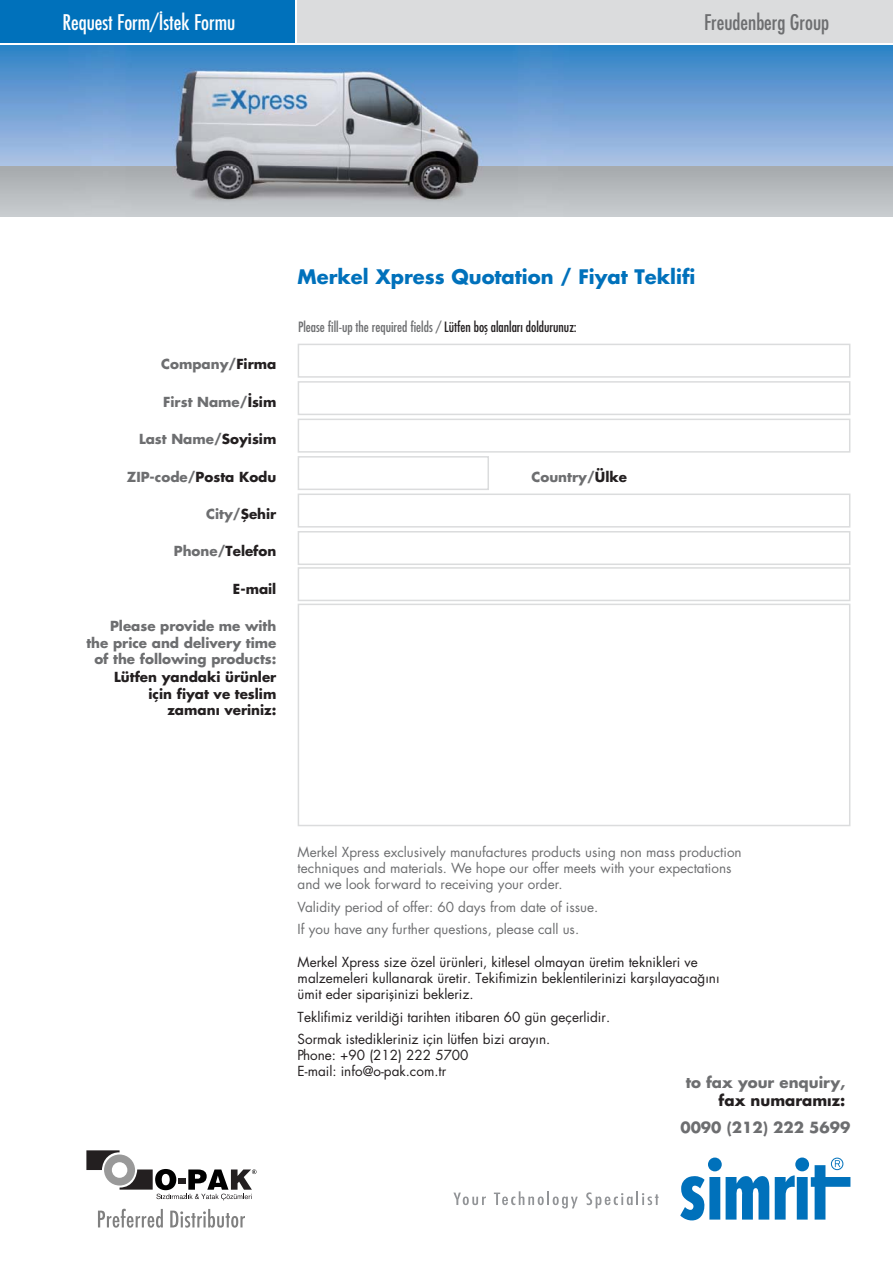
<style>
.page{position:relative;width:893px;height:1263px;background:#fff}
.page>*{position:absolute;margin:0;border:0;box-sizing:border-box;transform-origin:0 0}
.t1{font:21px "Futura Condens";color:#fff}
.t2{font:21px "Futura Condens";color:#6d6e70}
.t3{font:700 19.5px "Futura";color:#0071bb}
.t4{font:700 15px "Futura";color:#6d6e70}
.t5{font:700 15px "Futura";color:#231f20}
.t6{font:13.8px "Futura Condens";color:#6d6e70}
.t7{font:13.5px/16.2px "Futura";color:#231f20}
.t8{font:13.5px/16.2px "Futura";color:#6d6e70}
.t9{font:700 13.5px/16.2px "Futura";color:#6d6e70;text-align:center}
.t10{font:700 13.5px/16.2px "Futura";color:#231f20;text-align:right}
.s1{color:#231f20}
.s2{color:#6d6e70}
.s3{font-family:"Futura Tr"}
</style>
<div class="page">
<div style="left:0;top:0;width:294px;height:43px;background:#0071bb"></div>
<div style="left:298px;top:0;width:595px;height:43px;background:#dbdcdd"></div>
<svg style="left:453px;top:1192px;width:33px;height:13px"></svg>
<svg style="left:494px;top:1191px;width:84px;height:17px"></svg>
<svg style="left:586px;top:1191px;width:73px;height:17px"></svg>
<div style="left:795px;top:1157px;width:14px;height:14px;background:#0071bb;border-radius:50%"></div>
<div style="left:708px;top:1157px;width:14px;height:14px;background:#0071bb;border-radius:50%"></div>
<svg style="left:811px;top:1160px;width:39px;height:59px"></svg>
<svg style="left:775px;top:1175px;width:20px;height:44px"></svg>
<svg style="left:680px;top:1176px;width:25px;height:45px"></svg>
<svg style="left:726px;top:1176px;width:43px;height:43px"></svg>
<div style="left:709px;top:1177px;width:11px;height:42px;background:#0071bb"></div>
<div style="left:797px;top:1177px;width:11px;height:42px;background:#0071bb"></div>
<div style="left:831px;top:1158px;width:12px;height:12px;border:1px solid #0071bb;border-radius:50%"></div>
<img style="left:0;top:46px;width:893px;height:170px">
<div style="left:298px;top:604px;width:552px;height:222px;border:2px solid #dbdcdd"></div>
<div style="left:298px;top:344px;width:552px;height:34px;border:2px solid #dbdcdd"></div>
<div style="left:298px;top:381px;width:552px;height:34px;border:2px solid #dbdcdd"></div>
<div style="left:298px;top:419px;width:552px;height:34px;border:2px solid #dbdcdd"></div>
<div style="left:298px;top:493px;width:552px;height:35px;border:2px solid #dbdcdd"></div>
<div style="left:298px;top:456px;width:191px;height:34px;border:2px solid #dbdcdd"></div>
<div style="left:298px;top:531px;width:552px;height:34px;border:2px solid #dbdcdd"></div>
<div style="left:298px;top:567px;width:552px;height:34px;border:2px solid #dbdcdd"></div>
<svg style="left:86px;top:1150px;width:170px;height:50px"></svg>
<svg style="left:98px;top:1209px;width:65px;height:18px"></svg>
<svg style="left:170px;top:1209px;width:75px;height:18px"></svg>
<h1 class="t1" style="left:62px;top:12px;width:174px">Request Form/‹stek Formu</h1>
<h1 class="t2" style="left:704px;top:12px;width:127px">Freudenberg Group</h1>
<h2 class="t3" style="left:298px;top:267px;width:399px">Merkel Xpress Quotation / Fiyat Teklifi</h2>
<p class="t9" style="left:161px;top:357px;width:117px">Company/<span class="s1">Firma</span></p>
<p class="t9" style="left:163px;top:394px;width:115px">First Name/<span class="s1">‹sim</span></p>
<p class="t9" style="left:139px;top:432px;width:139px">Last Name/<span class="s1">Soyisim</span></p>
<p class="t9" style="left:127px;top:469px;width:151px">ZIP-code/<span class="s1">Posta Kodu</span></p>
<p class="t10" style="left:206px;top:507px;width:72px"><span class="s2">City/</span>fiehir</p>
<p class="t10" style="left:174px;top:544px;width:104px"><span class="s2">Phone/</span>Telefon</p>
<p class="t10" style="left:233px;top:582px;width:45px">E-mail</p>
<p class="t9" style="left:110px;top:619px;width:168px">Please provide me with</p>
<p class="t10" style="left:114px;top:670px;width:164px">Lütfen yandaki ürünler için fiyat ve teslim zaman› veriniz:</p>
<p class="t9" style="left:86px;top:635px;width:191px">the price and delivery time of the following products:</p>
<p class="t6" style="left:298px;top:320px;width:280px">Please fill-up the required fields / <span class="s1">Lütfen bofl alanlar› doldurunuz:</span></p>
<p class="t9" style="left:531px;top:469px;width:97px">Country/<span class="s1">Ülke</span></p>
<p class="t8" style="left:298px;top:845px;width:446px">Merkel Xpress exclusively manufactures products using non mass production techniques and materials. We hope our offer meets with your expectations and we look forward to receiving your order.</p>
<p class="t8" style="left:298px;top:896px;width:302px;line-height:22.5px">Validity period of offer: 60 days from date of issue.<br>If you have any further questions, please call us.</p>
<p class="t7" style="left:298px;top:954px;width:423px">Merkel Xpress size özel ürünleri, kitlesel olmayan üretim teknikleri ve malzemeleri kullanarak üretir. Tekifimizin beklentilerinizi karfl›layaca<span class="s3">€</span>›n› ümit eder sipariflinizi bekleriz.</p>
<p class="t7" style="left:298px;top:1006px;width:314px;line-height:22.5px">Teklifimiz verildi<span class="s3">€</span>i tarihten itibaren 60 gün geçerlidir.<br>Sormak istedikleriniz için lütfen bizi aray›n.</p>
<p class="t7" style="left:298px;top:1048px;width:172px">Phone: +90 (212) 222 5700<br>E-mail: info@o-pak.com.tr</p>
<p class="t4" style="left:686px;top:1075px;width:161px">to fax your enquiry,</p>
<p class="t5" style="left:719px;top:1093px;width:128px">fax numaram›z:</p>
<p class="t4" style="left:680px;top:1120px;width:172px">0090 (212) 222 5699</p>
</div>
